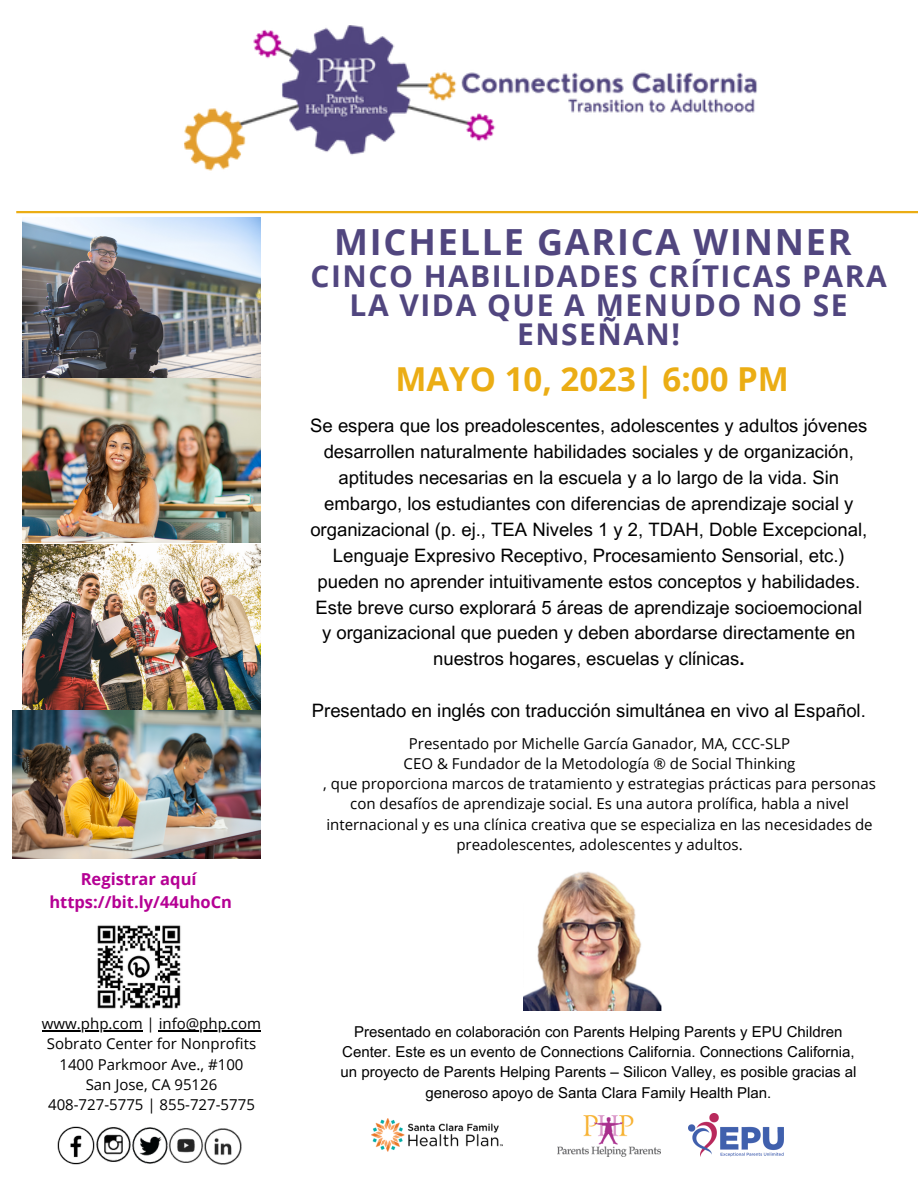
<style>
.page{position:relative;width:918px;height:1188px;background:#fff}
.page>*{position:absolute;margin:0;border:0;box-sizing:border-box;transform-origin:0 0}
.t1{font:700 36px "Open Sans";letter-spacing:.05em;color:#51467f}
.t2{font:700 33px "Open Sans";color:#ebad14}
.t3{font:700 30px/29.2px "Open Sans";letter-spacing:.05em;color:#51467f;text-align:center}
.t4{font:18.45px/25.8px "Arial MT Pro";color:#000;text-align:center}
.t5{font:700 16.5px/22.5px "Open Sans";color:#b50094;text-align:center}
.t6{font:15px/20.2px "Open Sans";color:#000;text-align:center}
.t7{font:15px/20.2px "Arial MT Pro";color:#000;text-align:center}
.s1{font-weight:700}
</style>
<div class="page">
<img style="left:57px;top:1126px;width:26px;height:39px">
<img style="left:143px;top:1127px;width:14px;height:37px">
<img style="left:157px;top:1128px;width:42px;height:35px">
<img style="left:199px;top:1128px;width:43px;height:37px">
<img style="left:83px;top:1127px;width:60px;height:36px">
<hr style="left:16px;top:211px;width:902px;height:2px;background:#ebad14">
<img style="left:22px;top:545px;width:239px;height:165px">
<img style="left:22px;top:217px;width:239px;height:325px">
<img style="left:13px;top:710px;width:247px;height:149px">
<img style="left:372px;top:1118px;width:130px;height:34px">
<img style="left:689px;top:1113px;width:94px;height:44px">
<img style="left:558px;top:1116px;width:102px;height:40px">
<img style="left:523px;top:871px;width:139px;height:139px">
<img style="left:123px;top:25px;width:689px;height:196px">
<img style="left:97px;top:925px;width:84px;height:84px">
<hr style="left:42px;top:1030px;width:101px;height:1px;background:#000">
<hr style="left:159px;top:1030px;width:102px;height:1px;background:#000">
<h1 class="t1" style="left:334px;top:217px;width:519px">MICHELLE GARICA WINNER</h1>
<h3 class="t3" style="left:311px;top:261px;width:578px">CINCO HABILIDADES CRÍTICAS PARA<br>LA VIDA QUE A MENUDO NO SE<br>ENSEÑAN!</h3>
<h2 class="t2" style="left:395px;top:356px;width:395px">MAYO 10, 2023| 6:00 PM</h2>
<p class="t4" style="left:310px;top:415px;width:559px">Se espera que los preadolescentes, adolescentes y adultos jóvenes desarrollen naturalmente habilidades sociales y de organización, aptitudes necesarias en la escuela y a lo largo de la vida. Sin embargo, los estudiantes con diferencias de aprendizaje social y organizacional (p. ej., TEA Niveles 1 y 2, TDAH, Doble Excepcional, Lenguaje Expresivo Receptivo, Procesamiento Sensorial, etc.) pueden no aprender intuitivamente estos conceptos y habilidades.<br>Este breve curso explorará 5 áreas de aprendizaje socioemocional y organizacional que pueden y deben abordarse directamente en nuestros hogares, escuelas y clínicas<span class="s1">.</span></p>
<p class="t4" style="left:312px;top:700px;width:556px">Presentado en inglés con traducción simultánea en vivo al Español.</p>
<p class="t5" style="left:49px;top:868px;width:184px">Registrar aquí https://bit.ly/44uhoCn</p>
<p class="t6" style="left:323px;top:733px;width:554px">Presentado por Michelle García Ganador, MA, CCC-SLP<br>CEO &amp; Fundador de la Metodología ® de Social Thinking<br>, que proporciona marcos de tratamiento y estrategias prácticas para personas con desafíos de aprendizaje social. Es una autora prolífica, habla a nivel internacional y es una clínica creativa que se especializa en las necesidades de preadolescentes, adolescentes y adultos.</p>
<p class="t6" style="left:42px;top:1013px;width:221px">www.php.com | info@php.com<br>Sobrato Center for Nonprofits<br>1400 Parkmoor Ave., #100<br>San Jose, CA 95126<br>408-727-5775 | 855-727-5775</p>
<p class="t7" style="left:341px;top:1023px;width:517px">Presentado en colaboración con Parents Helping Parents y EPU Children Center. Este es un evento de Connections California. Connections California, un proyecto de Parents Helping Parents – Silicon Valley, es posible gracias al generoso apoyo de Santa Clara Family Health Plan.</p>
</div>
